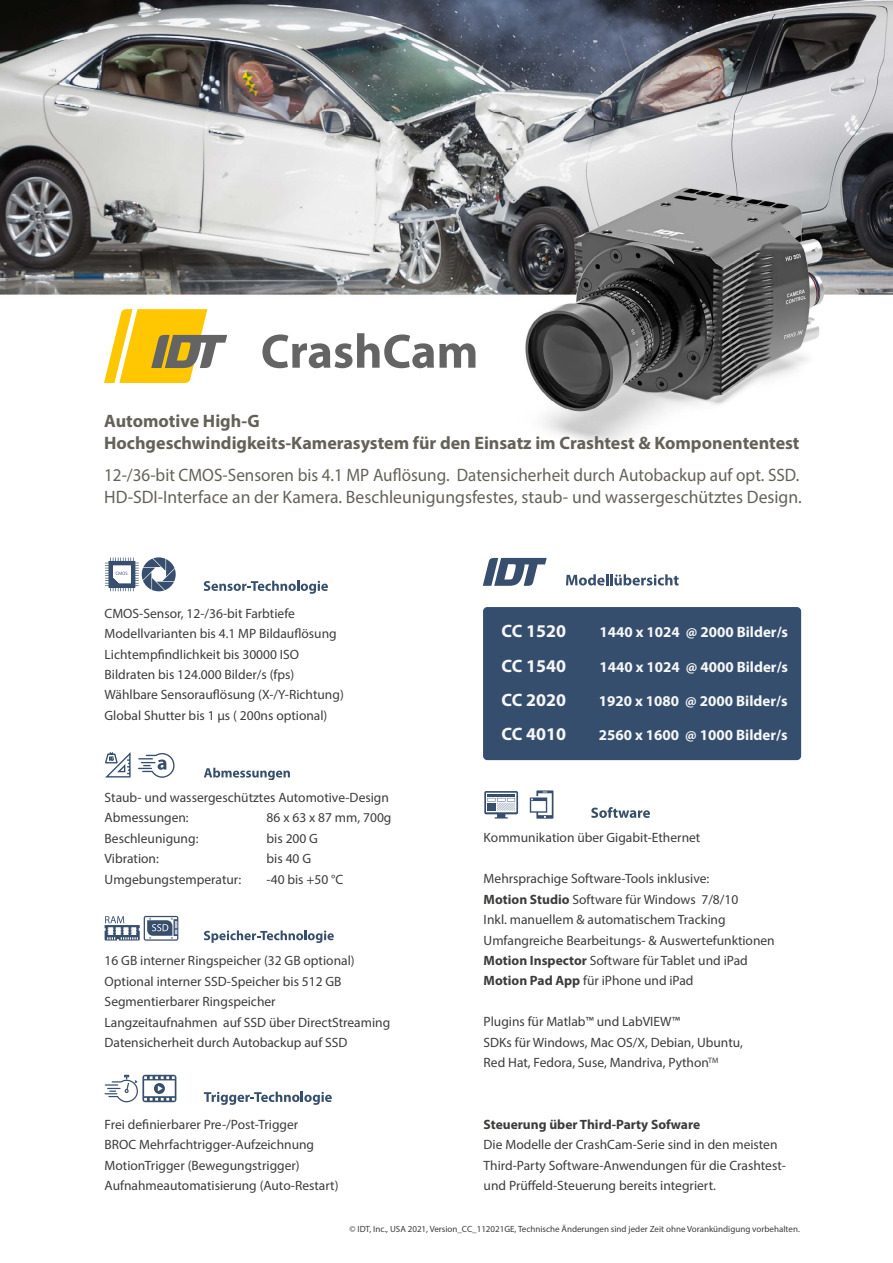
<style>
.page{position:relative;width:893px;height:1263px;background:#fff}
.page>*{position:absolute;margin:0;border:0;box-sizing:border-box;transform-origin:0 0}
.t1{font:18px/21.6px "Myriad Pro";color:#646258;scale:.95 1}
.t2{font:700 18px/21.6px "Myriad Pro";color:#646258}
.t3{font:700 18px "Myriad Pro";color:#f6f6f6}
.t4{font:700 15px "Myriad Pro";color:#f6f6f6}
.t5{font:13.5px/20.4px "Myriad Pro";color:#3c3c3b}
.t6{font:700 13.5px "Myriad Pro";color:#3c3c3b}
.t7{font:9px "Myriad Pro";color:#3c3c3b}
.s1{font-weight:700}
</style>
<div class="page">
<img style="left:0;top:0;width:893px;height:442px">
<svg style="left:204px;top:581px;width:124px;height:13px"></svg>
<svg style="left:105px;top:557px;width:71px;height:34px"></svg>
<svg style="left:483px;top:558px;width:64px;height:28px"></svg>
<svg style="left:566px;top:574px;width:113px;height:11px"></svg>
<div style="left:483px;top:607px;width:318px;height:153px;background:#354e6d;border-radius:4px"></div>
<svg style="left:204px;top:930px;width:130px;height:13px"></svg>
<svg style="left:105px;top:916px;width:73px;height:25px"></svg>
<svg style="left:105px;top:1075px;width:71px;height:28px"></svg>
<svg style="left:204px;top:1092px;width:128px;height:13px"></svg>
<svg style="left:530px;top:790px;width:23px;height:29px"></svg>
<svg style="left:484px;top:791px;width:34px;height:27px"></svg>
<svg style="left:591px;top:807px;width:59px;height:11px"></svg>
<svg style="left:138px;top:753px;width:37px;height:25px"></svg>
<svg style="left:204px;top:768px;width:86px;height:12px"></svg>
<svg style="left:105px;top:752px;width:26px;height:26px"></svg>
<svg style="left:104px;top:309px;width:123px;height:74px"></svg>
<svg style="left:262px;top:333px;width:213px;height:35px"></svg>
<h1 class="t2" style="left:104px;top:410px;width:697px">Automotive High-G<br>Hochgeschwindigkeits-Kamerasystem für den Einsatz im Crashtest &amp; Komponententest</h1>
<h1 class="t1" style="left:104px;top:464px;width:736px">12-/36-bit CMOS-Sensoren bis 4.1 MP Auflösung. Datensicherheit durch Autobackup auf opt. SSD.<br>HD-SDI-Interface an der Kamera. Beschleunigungsfestes, staub- und wassergeschütztes Design.</h1>
<p class="t5" style="left:105px;top:603px;width:241px">CMOS-Sensor, 12-/36-bit Farbtiefe Modellvarianten bis 4.1 MP Bildauflösung Lichtempfindlichkeit bis 30000 ISO Bildraten bis 124.000 Bilder/s (fps)<br>Wählbare Sensorauflösung (X-/Y-Richtung)<br>Global Shutter bis 1 µs ( 200ns optional)</p>
<p class="t5" style="left:105px;top:787px;width:286px">Staub- und wassergeschütztes Automotive-Design<br>Abmessungen:</p>
<p class="t5" style="left:267px;top:807px;width:126px">86 x 63 x 87 mm, 700g</p>
<p class="t5" style="left:105px;top:828px;width:95px">Beschleunigung:</p>
<p class="t5" style="left:267px;top:828px;width:53px">bis 200 G</p>
<p class="t5" style="left:105px;top:848px;width:56px">Vibration:</p>
<p class="t5" style="left:267px;top:848px;width:46px">bis 40 G</p>
<p class="t5" style="left:105px;top:869px;width:138px">Umgebungstemperatur:</p>
<p class="t5" style="left:267px;top:869px;width:78px">-40 bis +50 °C</p>
<p class="t5" style="left:105px;top:950px;width:287px">16 GB interner Ringspeicher (32 GB optional)<br>Optional interner SSD-Speicher bis 512 GB Segmentierbarer Ringspeicher Langzeitaufnahmen auf SSD über DirectStreaming Datensicherheit durch Autobackup auf SSD</p>
<p class="t5" style="left:105px;top:1114px;width:235px">Frei definierbarer Pre-/Post-Trigger<br>BROC Mehrfachtrigger-Aufzeichnung MotionTrigger (Bewegungstrigger)<br>Aufnahmeautomatisierung (Auto-Restart)</p>
<h1 class="t3" style="left:502px;top:619px;width:66px">CC 1520</h1>
<p class="t4" style="left:599px;top:622px;width:190px">1440 x 1024 @ 2000 Bilder/s</p>
<h1 class="t3" style="left:502px;top:654px;width:66px">CC 1540</h1>
<p class="t4" style="left:599px;top:657px;width:190px">1440 x 1024 @ 4000 Bilder/s</p>
<h1 class="t3" style="left:502px;top:688px;width:66px">CC 2020</h1>
<p class="t4" style="left:599px;top:691px;width:190px">1920 x 1080 @ 2000 Bilder/s</p>
<h1 class="t3" style="left:502px;top:722px;width:66px">CC 4010</h1>
<p class="t4" style="left:599px;top:725px;width:190px">2560 x 1600 @ 1000 Bilder/s</p>
<p class="t5" style="left:484px;top:827px;width:218px">Kommunikation über Gigabit-Ethernet</p>
<p class="t5" style="left:484px;top:868px;width:293px">Mehrsprachige Software-Tools inklusive:<br><span class="s1">Motion Studio</span> Software für Windows 7/8/10<br>Inkl. manuellem &amp; automatischem Tracking Umfangreiche Bearbeitungs- &amp; Auswertefunktionen <span class="s1">Motion Inspector</span> Software für Tablet und iPad <span class="s1">Motion Pad App</span> für iPhone und iPad</p>
<p class="t5" style="left:484px;top:1011px;width:261px">Plugins für Matlab™ und LabVIEW™<br>SDKs für Windows, Mac OS/X, Debian, Ubuntu,<br>Red Hat, Fedora, Suse, Mandriva, Python<sup>TM</sup></p>
<p class="t6" style="left:484px;top:1115px;width:218px">Steuerung über Third-Party Sofware</p>
<p class="t5" style="left:484px;top:1134px;width:304px">Die Modelle der CrashCam-Serie sind in den meisten<br>Third-Party Software-Anwendungen für die Crashtest&shy;und Prüffeld-Steuerung bereits integriert.</p>
<p class="t7" style="left:350px;top:1223px;width:452px">© IDT, Inc., USA 2021, Version_CC_112021GE, Technische Änderungen sind jeder Zeit ohne Vorankündigung vorbehalten.</p>
</div>
